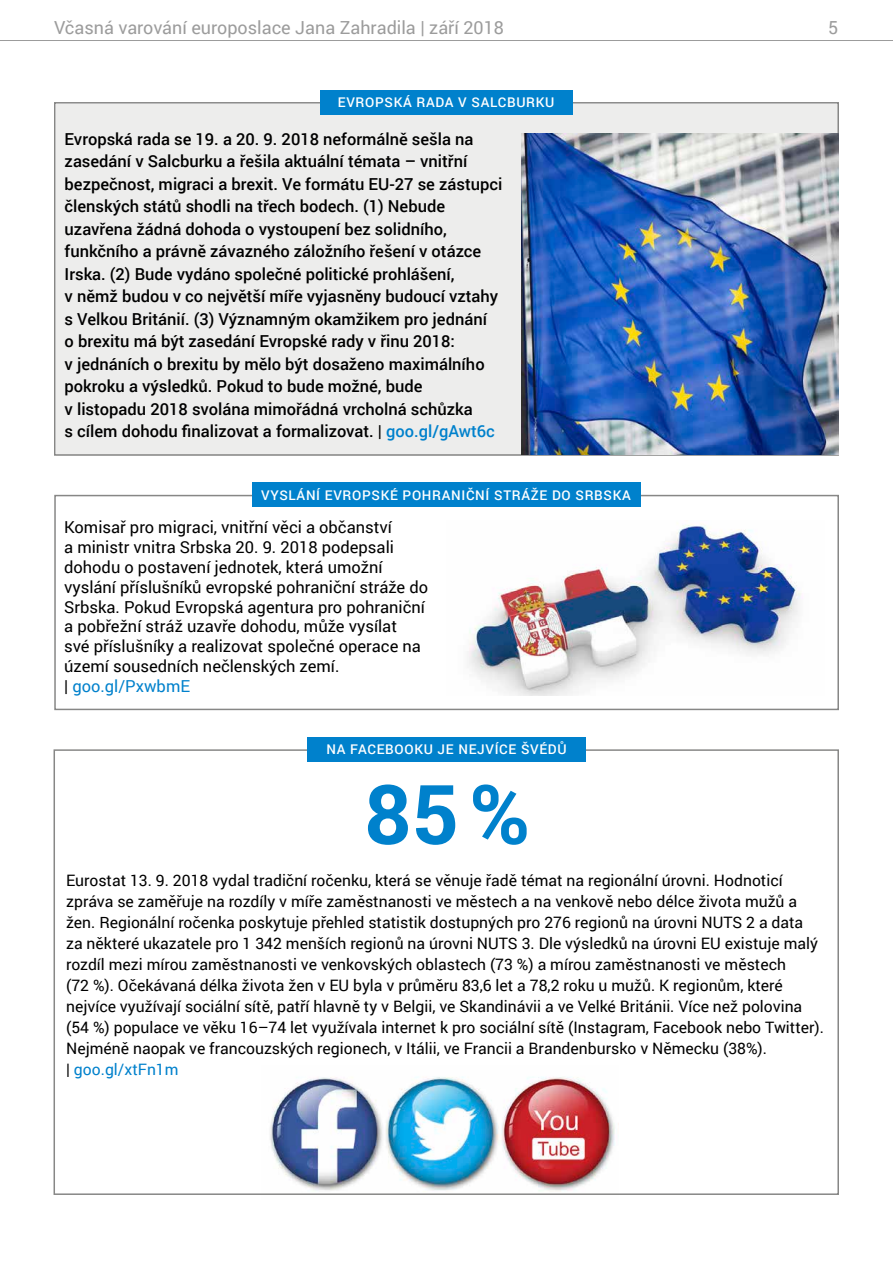
<style>
.page{position:relative;width:893px;height:1263px;background:#fff}
.page>*{position:absolute;margin:0;border:0;box-sizing:border-box;transform-origin:0 0}
.číslo_měsíce{font:700 82.5px "Roboto";color:#0081cc}
.t1{font:18px "Roboto";color:#9c9c9c}
.t2{font:500 16.5px/22.5px "Roboto";color:#000}
.t3{font:16.5px/19.8px "Roboto";color:#000}
.t4{font:15.75px/21px "Roboto";color:#000}
.Název_rubriky{font:500 13.35px "Roboto";letter-spacing:.05em;color:#fff}
.s1{color:#0081cc}
</style>
<div class="page">
<hr style="left:0;top:40px;width:893px;height:1px;background:#9c9c9c">
<div style="left:56px;top:105px;width:781px;height:351px;background:#ededec"></div>
<div style="left:320px;top:90px;width:252px;height:24px;background:#0081cc"></div>
<div style="left:54px;top:495px;width:785px;height:215px;border:2px solid #878786"></div>
<img style="left:270px;top:1077px;width:345px;height:115px">
<img style="left:522px;top:133px;width:317px;height:321px">
<img style="left:468px;top:524px;width:335px;height:172px">
<div style="left:307px;top:737px;width:279px;height:25px;background:#0081cc"></div>
<div style="left:252px;top:482px;width:388px;height:25px;background:#0081cc"></div>
<p class="t1" style="left:54px;top:15px;width:451px">Včasná varování europoslace Jana Zahradila | září 2018</p>
<p class="t1" style="left:828px;top:15px;width:12px">5</p>
<p class="Název_rubriky" style="left:338px;top:93px;width:218px">EVROPSKÁ RADA V SALCBURKU</p>
<p class="t2" style="left:65px;top:127px;width:439px">Evropská rada se 19. a 20. 9. 2018 neformálně sešla na zasedání v Salcburku a řešila aktuální témata – vnitřní bezpečnost, migraci a brexit. Ve formátu EU-27 se zástupci členských států shodli na třech bodech. (1) Nebude uzavřena žádná dohoda o vystoupení bez solidního, funkčního a právně závazného záložního řešení v otázce Irska. (2) Bude vydáno společné politické prohlášení,<br>v němž budou v co největší míře vyjasněny budoucí vztahy s Velkou Británií. (3) Významným okamžikem pro jednání<br>o brexitu má být zasedání Evropské rady v řinu 2018:<br>v jednáních o brexitu by mělo být dosaženo maximálního pokroku a výsledků. Pokud to bude možné, bude<br>v listopadu 2018 svolána mimořádná vrcholná schůzka<br>s cílem dohodu finalizovat a formalizovat. | <span class="s1">goo.gl/gAwt6c</span></p>
<p class="Název_rubriky" style="left:261px;top:485px;width:371px">VYSLÁNÍ EVROPSKÉ POHRANIČNÍ STRÁŽE DO SRBSKA</p>
<p class="t3" style="left:64px;top:517px;width:366px">Komisař pro migraci, vnitřní věci a občanství<br>a ministr vnitra Srbska 20. 9. 2018 podepsali dohodu o postavení jednotek, která umožní vyslání příslušníků evropské pohraniční stráže do Srbska. Pokud Evropská agentura pro pohraniční a pobřežní stráž uzavře dohodu, může vysílat<br>své příslušníky a realizovat společné operace na území sousedních nečlenských zemí.<br>| <span class="s1">goo.gl/PxwbmE</span></p>
<p class="Název_rubriky" style="left:327px;top:740px;width:242px">NA FACEBOOKU JE NEJVÍCE ŠVÉDŮ</p>
<p class="číslo_měsíce" style="left:364px;top:756px;width:167px">85%</p>
<p class="t4" style="left:66px;top:869px;width:759px">Eurostat 13. 9. 2018 vydal tradiční ročenku, která se věnuje řadě témat na regionální úrovni. Hodnoticí zpráva se zaměřuje na rozdíly v míře zaměstnanosti ve městech a na venkově nebo délce života mužů a žen. Regionální ročenka poskytuje přehled statistik dostupných pro 276 regionů na úrovni NUTS 2 a data<br>za některé ukazatele pro 1 342 menších regionů na úrovni NUTS 3. Dle výsledků na úrovni EU existuje malý rozdíl mezi mírou zaměstnanosti ve venkovských oblastech (73 %) a mírou zaměstnanosti ve městech<br>(72 %). Očekávaná délka života žen v EU byla v průměru 83,6 let a 78,2 roku u mužů. K regionům, které nejvíce využívají sociální sítě, patří hlavně ty v Belgii, ve Skandinávii a ve Velké Británii. Více než polovina (54 %) populace ve věku 16–74 let využívala internet k pro sociální sítě (Instagram, Facebook nebo Twitter).<br>Nejméně naopak ve francouzských regionech, v Itálii, ve Francii a Brandenbursko v Německu (38%).<br>| <span class="s1">goo.gl/xtFn1m</span></p>
</div>
